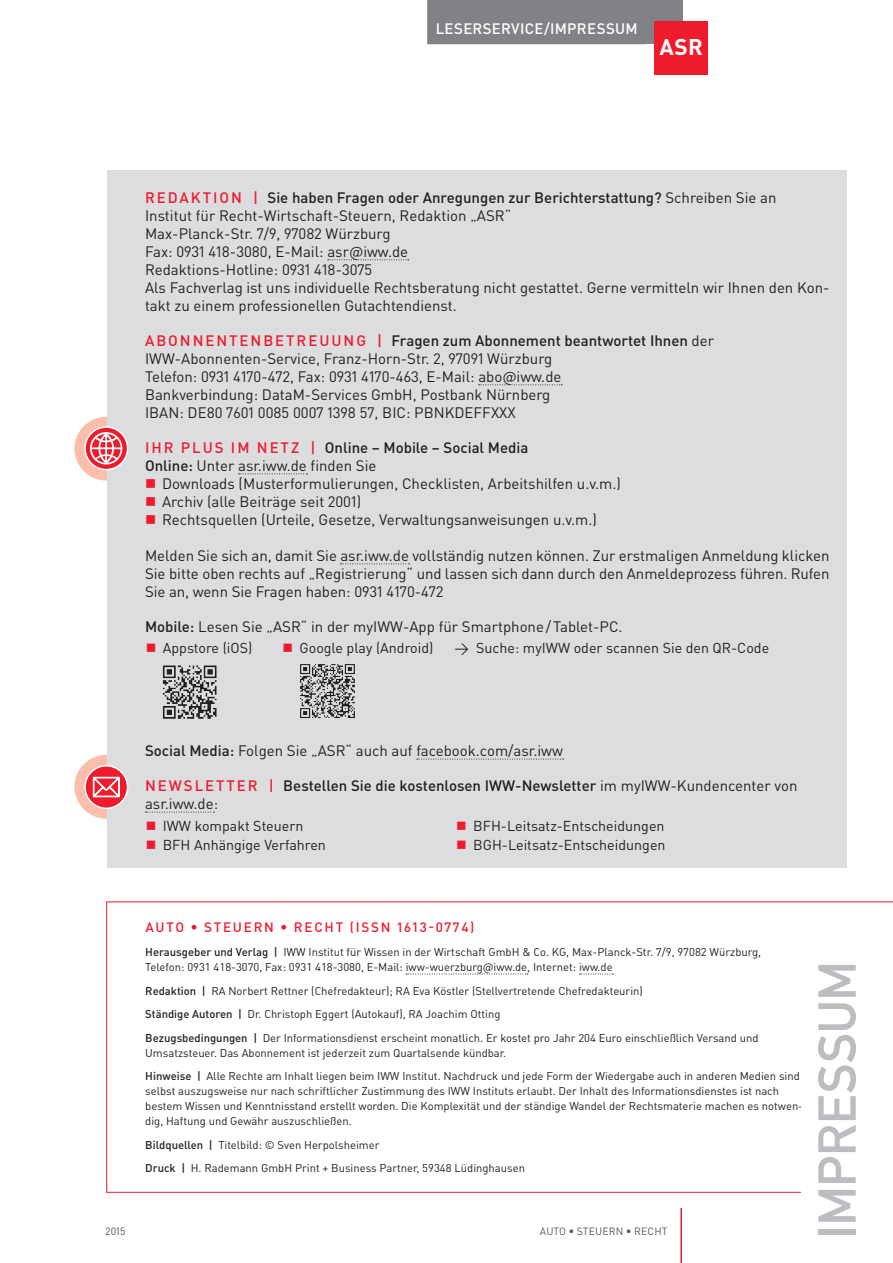
<style>
.page{position:relative;width:893px;height:1263px;background:#fff}
.page>*{position:absolute;margin:0;border:0;box-sizing:border-box;transform-origin:0 0}
.Auszeichnung-quer{font:52.5px "DIN Mittelschrift Std";letter-spacing:-.005em;color:#bcbdc0}
.t1{font:700 22.5px "DIN Pro";color:#fff}
.lg0__Grundtext_Leser{font:15px/18px "DIN Pro";color:#231f20}
.lh0__Leserservice_Sc{font:500 15px/18px "DIN Pro";color:#231f20}
.Dachzeile{font:500 15px "DIN Pro";letter-spacing:.025em;color:#fff}
.tg0__Tb__Grundtext{font:14.25px "DIN Pro";color:#231f20}
.lh0__Titel_Impressum{font:500 13.5px "DIN Pro";letter-spacing:.13em;color:#ee1b2d}
.lg1__Grundtext_Impre{font:11.25px/15px "DIN Pro";color:#231f20}
.Kolumnentitel{font:10.5px "DIN Pro";letter-spacing:.01em;color:#57585a}
.s1{color:#ee1b2d}
.s2{font-weight:400}
.s3{font-weight:500}
.s4{font-family:"DIN Mittelschrift Std";font-weight:400}
.s5{font-family:"DIN Mittelschrift Std"}
</style>
<div class="page">
<hr style="left:680px;top:1208px;width:2px;height:55px;background:#ee1b2d">
<div style="left:638px;top:0;width:44px;height:44px;background:#808285"></div>
<div style="left:427px;top:0;width:219px;height:44px;background:#808285"></div>
<div style="left:655px;top:21px;width:53px;height:53px;background:#ee1b2d"></div>
<svg style="left:106px;top:901px;width:787px;height:292px"></svg>
<div style="left:801px;top:941px;width:92px;height:297px;background:#fff"></div>
<div style="left:74px;top:417px;width:64px;height:63px;background:#fabeab;border-radius:50%"></div>
<div style="left:74px;top:755px;width:64px;height:64px;background:#fabeab;border-radius:50%"></div>
<div style="left:107px;top:170px;width:740px;height:697px;background:#dcdddf"></div>
<svg style="left:328px;top:259px;width:81px;height:1px"></svg>
<svg style="left:479px;top:384px;width:83px;height:1px"></svg>
<svg style="left:238px;top:473px;width:70px;height:1px"></svg>
<svg style="left:341px;top:563px;width:69px;height:1px"></svg>
<svg style="left:417px;top:759px;width:147px;height:1px"></svg>
<img style="left:162px;top:665px;width:55px;height:54px">
<img style="left:300px;top:664px;width:55px;height:55px">
<svg style="left:85px;top:427px;width:43px;height:43px"></svg>
<div style="left:84px;top:426px;width:44px;height:44px;border:2px solid #fff;border-radius:50%"></div>
<svg style="left:90px;top:432px;width:32px;height:32px"></svg>
<div style="left:85px;top:766px;width:43px;height:42px;background:#ee1b2d;border-radius:50%"></div>
<div style="left:84px;top:765px;width:44px;height:44px;border:2px solid #fff;border-radius:50%"></div>
<svg style="left:92px;top:776px;width:28px;height:22px"></svg>
<p class="Dachzeile" style="left:436px;top:18px;width:19px">Lese</p>
<p class="Dachzeile" style="left:473px;top:18px;width:48px">rse rvice</p>
<p class="Dachzeile" style="left:544px;top:18px;width:54px">/Impressum</p>
<h2 class="t1" style="left:659px;top:32px;width:45px">ASR</h2>
<p class="lh0__Leserservice_Sc" style="left:145px;top:188px;width:633px"><span class="s1">R EDAKT ION |</span> Sie haben Fragen oder Anregungen zur Berichterstattung? <span class="s2">Schreiben Sie an</span></p>
<p class="lg0__Grundtext_Leser" style="left:145px;top:206px;width:368px">Institut für Recht-Wirtschaft-Steuern, Redaktion „ASR“</p>
<p class="lg0__Grundtext_Leser" style="left:145px;top:224px;width:247px">Max-Planck-Str. 7/9, 97082 Würzburg</p>
<p class="lg0__Grundtext_Leser" style="left:145px;top:242px;width:265px">Fax: 0931 418-3080, E-Mail: asr@iww.de</p>
<p class="lg0__Grundtext_Leser" style="left:145px;top:260px;width:229px">Redaktions-Hotline: 0931 418-3075</p>
<p class="lg0__Grundtext_Leser" style="left:145px;top:278px;width:686px">Als Fachverlag ist uns individuelle Rechtsberatung nicht gestattet. Gerne vermitteln wir Ihnen den Kon&shy;takt zu einem professionellen Gutachtendienst.</p>
<p class="lh0__Leserservice_Sc" style="left:145px;top:331px;width:570px"><span class="s1">ABONNENT ENBETR EUUNG |</span> Fragen zum Abonnement beantwortet Ihnen <span class="s2">der</span></p>
<p class="lg0__Grundtext_Leser" style="left:145px;top:349px;width:409px">IWW-Abonnenten-Service, Franz-Horn-Str. 2, 97091 Würzburg</p>
<p class="lg0__Grundtext_Leser" style="left:145px;top:367px;width:418px">Telefon: 0931 4170-472, Fax: 0931 4170-463, E-Mail: abo@iww.de</p>
<p class="lg0__Grundtext_Leser" style="left:145px;top:385px;width:407px">Bankverbindung: DataM-Services GmbH, Postbank Nürnberg</p>
<p class="lg0__Grundtext_Leser" style="left:145px;top:403px;width:372px">IBAN: DE80 7601 0085 0007 1398 57, BIC: PBNKDEFFXXX</p>
<p class="lh0__Leserservice_Sc" style="left:145px;top:438px;width:385px"><span class="s1">IHR PLUS IM NET Z |</span> Online – Mobile – Social Media</p>
<p class="lg0__Grundtext_Leser" style="left:145px;top:456px;width:233px"><span class="s3">Online:</span> Unter asr.iww.de finden Sie</p>
<p class="lg0__Grundtext_Leser" style="left:162px;top:474px;width:460px">Downloads (Musterformulierungen, Checklisten, Arbeitshilfen u.v.m.)</p>
<p class="lg0__Grundtext_Leser" style="left:162px;top:492px;width:201px">Archiv (alle Beiträge seit 2001)</p>
<p class="lg0__Grundtext_Leser" style="left:162px;top:510px;width:436px">Rechtsquellen (Urteile, Gesetze, Verwaltungsanweisungen u.v.m.)</p>
<p class="lg0__Grundtext_Leser" style="left:145px;top:546px;width:686px;text-align:justify">Melden Sie sich an, damit Sie asr.iww.de vollständig nutzen können. Zur erstmaligen Anmeldung klicken Sie bitte oben rechts auf „Registrierung“ und lassen sich dann durch den Anmeldeprozess führen. Rufen Sie an, wenn Sie Fragen haben: 0931 4170-472</p>
<p class="lg0__Grundtext_Leser" style="left:145px;top:617px;width:479px"><span class="s3">Mobile:</span> Lesen Sie „ASR“ in der myIWW-App für Smartphone/Tablet-PC.</p>
<p class="tg0__Tb__Grundtext" style="left:163px;top:639px;width:91px">Appstore (iOS)</p>
<p class="tg0__Tb__Grundtext" style="left:300px;top:639px;width:135px">Google play (Android)</p>
<p class="tg0__Tb__Grundtext" style="left:454px;top:639px;width:316px">→ Suche: myIWW oder scannen Sie den QR-Code</p>
<p class="lg0__Grundtext_Leser" style="left:145px;top:741px;width:419px"><span class="s3">Social Media:</span> Folgen Sie „ASR“ auch auf facebook.com/asr.iww</p>
<p class="lh0__Leserservice_Sc" style="left:145px;top:776px;width:654px"><span class="s1">NEWSLETT ER |</span> Bestellen Sie die kostenlosen IWW-Newsletter <span class="s2">im myIWW-Kundencenter von asr.iww.de:</span></p>
<p class="tg0__Tb__Grundtext" style="left:163px;top:816px;width:142px">IWW kompakt Steuern</p>
<p class="tg0__Tb__Grundtext" style="left:473px;top:816px;width:193px">BFH-Leitsatz-Entscheidungen</p>
<p class="tg0__Tb__Grundtext" style="left:163px;top:835px;width:165px">BFH Anhängige Verfahren</p>
<p class="tg0__Tb__Grundtext" style="left:473px;top:835px;width:194px">BGH-Leitsatz-Entscheidungen</p>
<p class="lh0__Titel_Impressum" style="left:145px;top:918px;width:331px">AUTO <span class="s4">•</span> STEUERN <span class="s4">•</span> RECHT (ISSN 1613-0774)</p>
<p class="lg1__Grundtext_Impre" style="left:145px;top:944px;width:617px"><span class="s3">Herausgeber und Verlag |</span> IWW Institut für Wissen in der Wirtschaft GmbH &amp; Co. KG, Max-Planck-Str. 7/9, 97082 Würzburg,<br>Telefon: 0931 418-3070, Fax: 0931 418-3080, E-Mail: iww-wuerzburg@iww.de, Internet: iww.de</p>
<p class="lg1__Grundtext_Impre" style="left:145px;top:982px;width:499px"><span class="s3">Redaktion |</span> RA Norbert Rettner (Chefredakteur); RA Eva Köstler (Stellvertretende Chefredakteurin)</p>
<p class="lg1__Grundtext_Impre" style="left:145px;top:1006px;width:357px"><span class="s3">Ständige Autoren |</span> Dr. Christoph Eggert (Autokauf), RA Joachim Otting</p>
<p class="lg1__Grundtext_Impre" style="left:145px;top:1029px;width:615px"><span class="s3">Bezugsbedingungen |</span> Der Informationsdienst erscheint monatlich. Er kostet pro Jahr 204 Euro einschließlich Versand und<br>Umsatzsteuer. Das Abonnement ist jederzeit zum Quartalsende kündbar.</p>
<p class="lg1__Grundtext_Impre" style="left:145px;top:1068px;width:659px"><span class="s3">Hinweise |</span> Alle Rechte am Inhalt liegen beim IWW Institut. Nachdruck und jede Form der Wiedergabe auch in anderen Medien sind selbst auszugsweise nur nach schriftlicher Zustimmung des IWW Instituts erlaubt. Der Inhalt des Informationsdienstes ist nach bestem Wissen und Kenntnisstand erstellt worden. Die Komplexität und der ständige Wandel der Rechtsmaterie machen es notwen&shy;dig, Haftung und Gewähr auszuschließen.</p>
<p class="lg1__Grundtext_Impre" style="left:145px;top:1136px;width:236px"><span class="s3">Bildquellen |</span> Titelbild: © Sven Herpolsheimer</p>
<p class="lg1__Grundtext_Impre" style="left:145px;top:1160px;width:381px"><span class="s3">Druck |</span> H. Rademann GmbH Print + Business Partner, 59348 Lüdinghausen</p>
<p class="Kolumnentitel" style="left:106px;top:1224px;width:21px">2015</p>
<p class="Kolumnentitel" style="left:540px;top:1224px;width:129px">AUTO <span class="s5">•</span> STEUERN <span class="s5">•</span> RECHT</p>
<p class="Auszeichnung-quer" style="left:806px;top:1238px;width:279px;rotate:-90deg">IMPRESSUM</p>
</div>
